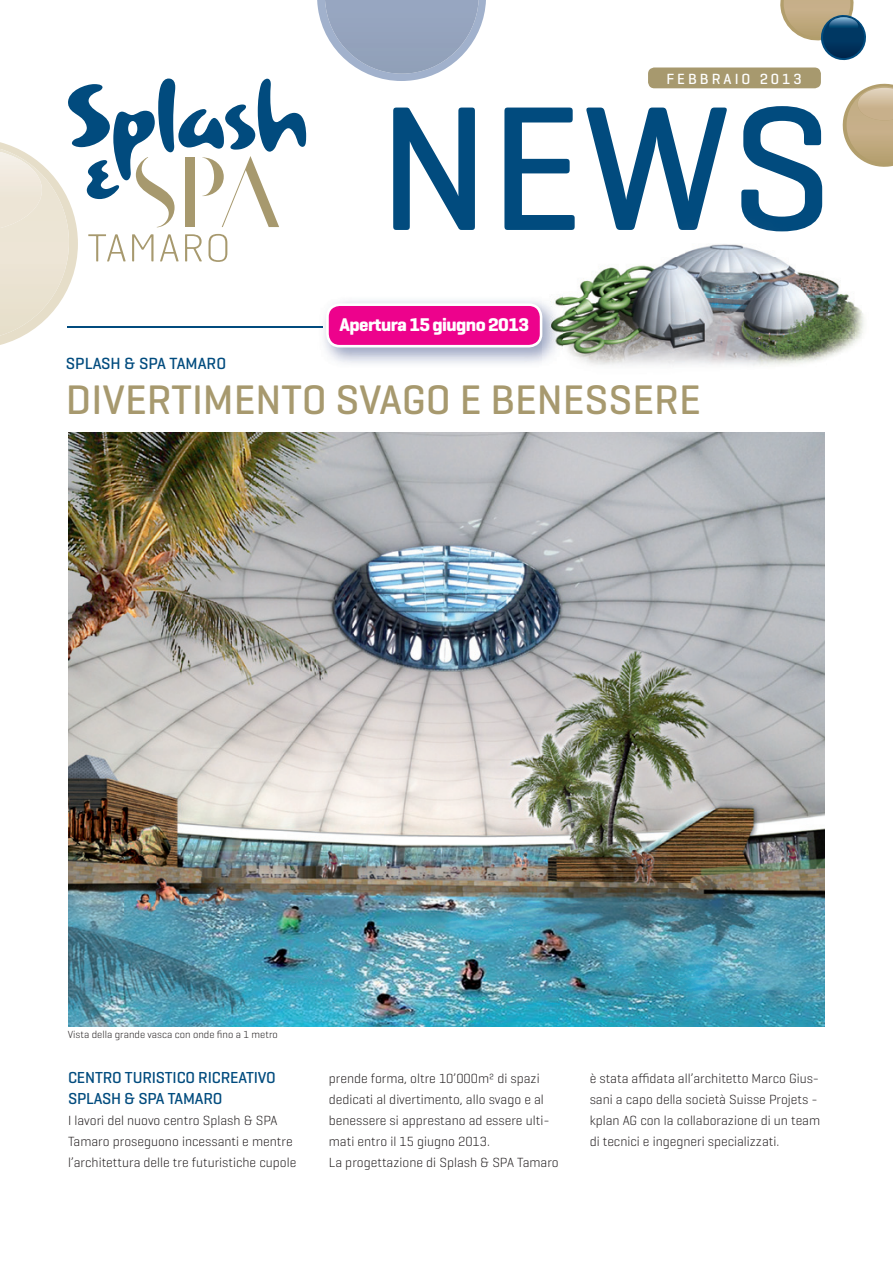
<style>
.page{position:relative;width:893px;height:1263px;background:#fff}
.page>*{position:absolute;margin:0;border:0;box-sizing:border-box;transform-origin:0 0}
.t1{font:500 180px "Geogrotesque";color:#014b7e}
.t2{font:500 42px "Geogrotesque";color:#a7996e}
.t3{font:700 18.75px "Geogrotesque";letter-spacing:-.03em;color:#fff}
.t4{font:500 16.5px "Geogrotesque";color:#014b7e}
.t5{font:500 16.2px/21px "Geogrotesque";letter-spacing:-.01em;color:#014b7e}
.t6{font:500 15px "Geogrotesque";letter-spacing:.2em;color:#fff}
.t7{font:300 13.5px/21px "Geogrotesque";color:#231f20}
.t8{font:300 10.5px "Geogrotesque";color:#231f20}
</style>
<div class="page">
<div style="left:648px;top:68px;width:173px;height:20px;background:#a7996e;border-radius:6px"></div>
<hr style="left:68px;top:326px;width:254px;height:1px;background:#014b7e">
<svg style="left:317px;top:0;width:169px;height:81px"></svg>
<svg style="left:0;top:79px;width:306px;height:266px"></svg>
<svg style="left:780px;top:0;width:86px;height:60px"></svg>
<svg style="left:843px;top:84px;width:50px;height:83px"></svg>
<img style="left:562px;top:253px;width:123px;height:45px">
<img style="left:685px;top:231px;width:142px;height:67px">
<img style="left:827px;top:278px;width:37px;height:62px">
<img style="left:562px;top:298px;width:266px;height:42px">
<img style="left:562px;top:340px;width:296px;height:26px">
<img style="left:543px;top:216px;width:277px;height:15px">
<img style="left:68px;top:432px;width:757px;height:594px">
<img style="left:317px;top:295px;width:245px;height:69px">
<div style="left:327px;top:305px;width:214px;height:41px;background:#ed028c;border-radius:12px"></div>
<div style="left:326px;top:303px;width:216px;height:44px;border:3px solid #fff;border-radius:12px"></div>
<p class="t6" style="left:666px;top:69px;width:137px">FEBBRAIO 2013</p>
<h1 class="t1" style="left:378px;top:56px;width:455px">NEWS</h1>
<h3 class="t3" style="left:339px;top:313px;width:191px">Apertura 15 giugno 2013</h3>
<p class="t4" style="left:66px;top:353px;width:162px">SPLASH &amp; SPA TAMARO</p>
<h2 class="t2" style="left:66px;top:373px;width:636px">DIVERTIMENTO SVAGO E BENESSERE</h2>
<p class="t8" style="left:68px;top:1028px;width:212px">Vista della grande vasca con onde fino a 1 metro</p>
<p class="t5" style="left:68px;top:1066px;width:209px">CENTRO TURISTICO RICREATIVO<br>SPLASH &amp; SPA TAMARO</p>
<p class="t7" style="left:68px;top:1109px;width:230px">I lavori del nuovo centro Splash &amp; SPA<br>Tamaro proseguono incessanti e mentre l’architettura delle tre futuristiche cupole</p>
<p class="t7" style="left:329px;top:1067px;width:231px">prende forma, oltre 10’000m² di spazi dedicati al divertimento, allo svago e al benessere si apprestano ad essere ulti&shy;mati entro il 15 giugno 2013.<br>La progettazione di Splash &amp; SPA Tamaro</p>
<p class="t7" style="left:590px;top:1067px;width:232px">è stata affidata all’architetto Marco Gius&shy;sani a capo della società Suisse Projets - kplan AG con la collaborazione di un team di tecnici e ingegneri specializzati.</p>
</div>
